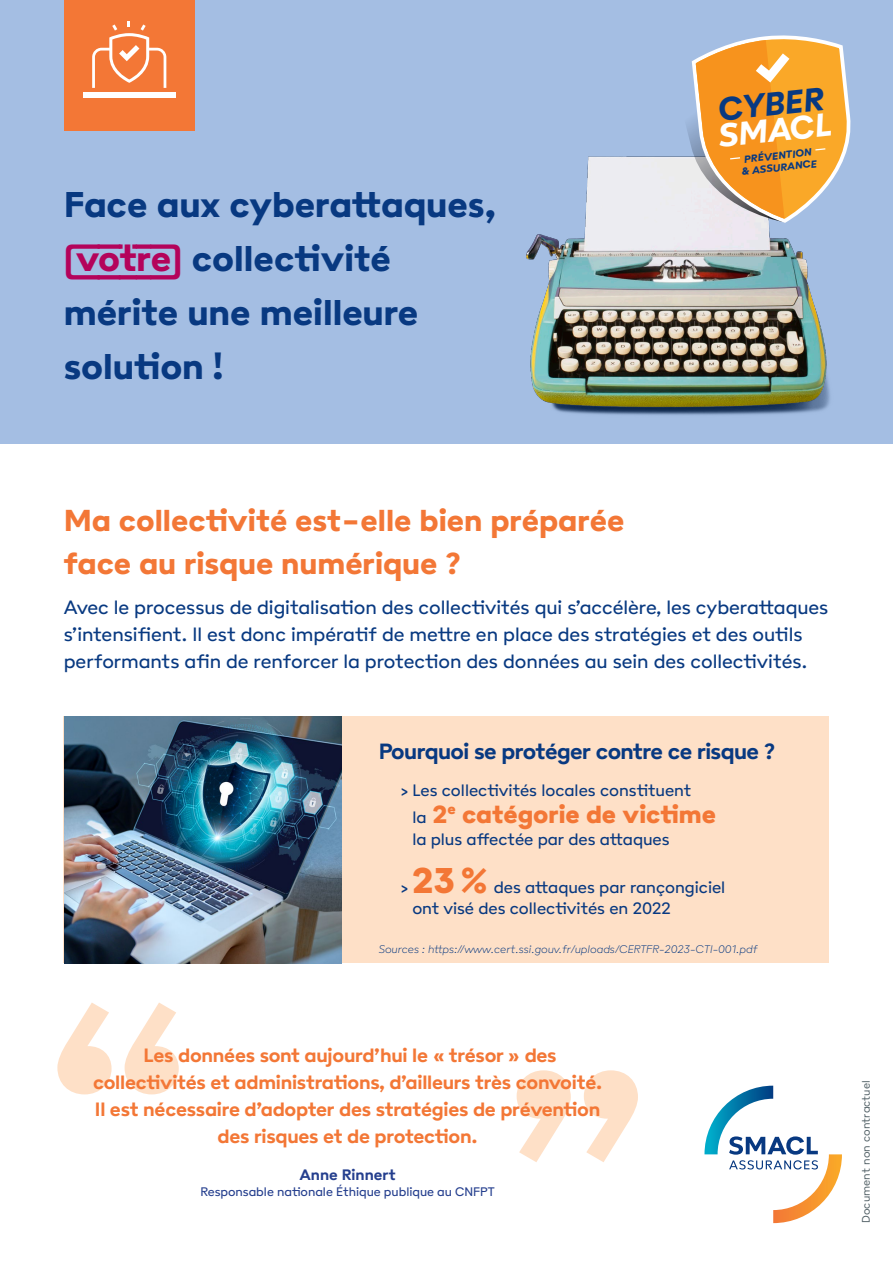
<style>
.page{position:relative;width:893px;height:1263px;background:#fff}
.page>*{position:absolute;margin:0;border:0;box-sizing:border-box;transform-origin:0 0}
.t1{font:800 39px/54px "Poligon";color:#083981}
.t2{font:italic 800 35.55px "Poligon";color:#083981}
.t3{font:italic 800 35.55px "Poligon";color:#fff}
.t4{font:800 33px/43.2px "Poligon";color:#f37736}
.t5{font:900 27px "Poligon";color:#f37736}
.t6{font:700 24px "Poligon";letter-spacing:-.02em;color:#083981}
.t7{font:21px/27px "Poligon";color:#083981}
.t8{font:700 21px/27px "Poligon";letter-spacing:-.01em;color:#f37736;text-align:center}
.t9{font:18px/21.6px "Poligon";color:#083981}
.t10{font:700 16.5px "Poligon";color:#253f8e}
.t11{font:13.5px "Poligon";color:#253f8e}
.t12{font:italic 100 12px "Poligon";color:#083981}
.t13{font:300 12px "Poligon";letter-spacing:.01em;color:#4d5c62}
.t14{font:italic 800 11.1px/11.9px "Poligon";color:#083981;text-align:center}
.s1{font-family:"Poligon Extra Bold Link";font-weight:400;color:#b4035b}
.s2{font-weight:400;font-size:18px;color:#083981}
.s3{font-weight:900;font-size:39px;color:#f37736}
</style>
<div class="page">
<div style="left:0;top:0;width:893px;height:444px;background:#a4bee3"></div>
<div style="left:64px;top:0;width:131px;height:131px;background:#f37736"></div>
<div style="left:83px;top:93px;width:92px;height:5px;background:#fff"></div>
<svg style="left:92px;top:21px;width:74px;height:67px"></svg>
<div style="left:64px;top:716px;width:765px;height:247px;background:#fee0c7"></div>
<img style="left:64px;top:716px;width:277px;height:247px">
<svg style="left:704px;top:1086px;width:138px;height:137px"></svg>
<svg style="left:57px;top:1002px;width:122px;height:92px"></svg>
<svg style="left:517px;top:1070px;width:121px;height:92px"></svg>
<img style="left:526px;top:156px;width:304px;height:259px">
<svg style="left:675px;top:35px;width:176px;height:191px"></svg>
<h1 class="t1" style="left:64px;top:176px;width:433px">Face aux cyberattaques,<br><span class="s1">VOTRE</span> collectivité mérite une meilleure solution !</h1>
<h2 class="t2" style="left:716px;top:87px;width:108px;rotate:-6deg">CYBER</h2>
<h2 class="t3" style="left:716px;top:114px;width:115px;rotate:-6deg">SMACL</h2>
<p class="t14" style="left:740px;top:153px;width:77px;rotate:-6deg">PRÉVENTION &amp; ASSURANCE</p>
<h3 class="t4" style="left:64px;top:497px;width:562px">Ma collectivité est-elle bien préparée face au risque numérique ?</h3>
<p class="t7" style="left:64px;top:593px;width:766px">Avec le processus de digitalisation des collectivités qui s’accélère, les cyberattaques s’intensifient. Il est donc impératif de mettre en place des stratégies et des outils performants afin de renforcer la protection des données au sein des collectivités.</p>
<p class="t6" style="left:379px;top:736px;width:399px">Pourquoi se protéger contre ce risque ?</p>
<p class="t9" style="left:401px;top:779px;width:291px">&gt; Les collectivités locales constituent</p>
<p class="t5" style="left:412px;top:797px;width:305px"><span class="s2">la</span> 2<sup>e</sup> catégorie de victime</p>
<p class="t9" style="left:412px;top:828px;width:259px">la plus affectée par des attaques</p>
<p class="t9" style="left:412px;top:876px;width:314px;text-indent:-11px">&gt; <span class="s3">23%</span> des attaques par rançongiciel ont visé des collectivités en 2022</p>
<p class="t12" style="left:379px;top:942px;width:380px">Sources : https://www.cert.ssi.gouv.fr/uploads/CERTFR-2023-CTI-001.pdf</p>
<p class="t8" style="left:93px;top:1041px;width:511px">Les données sont aujourd’hui le « trésor » des collectivités et administrations, d’ailleurs très convoité.<br>Il est nécessaire d’adopter des stratégies de prévention des risques et de protection.</p>
<p class="t10" style="left:299px;top:1164px;width:98px">Anne Rinnert</p>
<p class="t11" style="left:200px;top:1184px;width:296px">Responsable nationale Éthique publique au CNFPT</p>
<p class="t13" style="left:859px;top:1223px;width:144px;rotate:-90deg">Document non contractuel</p>
</div>
